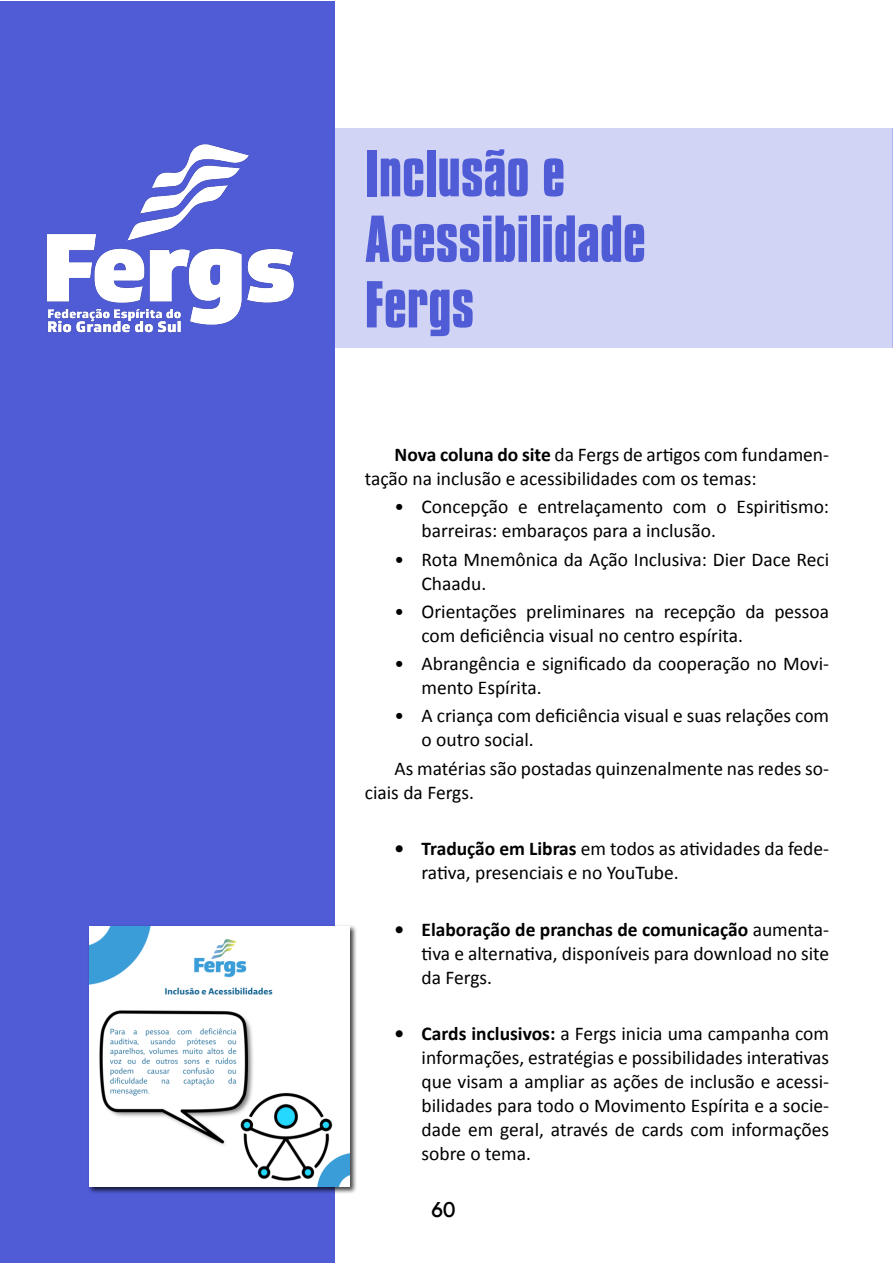
<style>
.page{position:relative;width:893px;height:1263px;background:#fff}
.page>*{position:absolute;margin:0;border:0;box-sizing:border-box;transform-origin:0 0}
.t1{font:700 57px "Compacta BT";color:#4f5cd6}
.t2{font:19.5px/24px "Calibri";color:#000}
.t3{font:500 19.5px "Albertus";color:#000}
.s1{font-weight:700}
</style>
<div class="page">
<div style="left:0;top:128px;width:893px;height:220px;background:#d1d4f4"></div>
<hr style="left:892px;top:128px;width:1px;height:220px;background:#4f5cd6">
<div style="left:0;top:2px;width:334px;height:1261px;background:#4f5cd6"></div>
<img style="left:46px;top:144px;width:248px;height:189px">
<div style="left:88px;top:924px;width:269px;height:270px;background:#000;opacity:.75"></div>
<img style="left:89px;top:926px;width:260px;height:260px">
<p class="t1" style="left:365px;top:139px;width:202px">Inclusão e</p>
<p class="t1" style="left:365px;top:204px;width:282px">Acessibilidade</p>
<p class="t1" style="left:365px;top:270px;width:111px">Fergs</p>
<p class="t2" style="left:365px;top:442px;width:466px;text-indent:30px"><span class="s1">Nova coluna do site</span> da Fergs de artigos com fundamen&shy;tação na inclusão e acessibilidades com os temas:</p>
<p class="t2" style="left:422px;top:494px;width:409px;text-indent:-27px">• Concepção e entrelaçamento com o Espiritismo: barreiras: embaraços para a inclusão.</p>
<p class="t2" style="left:422px;top:546px;width:409px;text-indent:-27px">• Rota Mnemônica da Ação Inclusiva: Dier Dace Reci<br>Chaadu.</p>
<p class="t2" style="left:422px;top:598px;width:409px;text-indent:-27px">• Orientações preliminares na recepção da pessoa com deficiência visual no centro espírita.</p>
<p class="t2" style="left:422px;top:651px;width:409px;text-indent:-27px">• Abrangência e significado da cooperação no Movi&shy;mento Espírita.</p>
<p class="t2" style="left:422px;top:703px;width:409px;text-indent:-27px">• A criança com deficiência visual e suas relações com o outro social.</p>
<p class="t2" style="left:365px;top:755px;width:466px;text-indent:30px">As matérias são postadas quinzenalmente nas redes so&shy;ciais da Fergs.</p>
<p class="t2" style="left:422px;top:836px;width:409px;text-indent:-27px"><span class="s1">• Tradução em Libras</span> em todos as atividades da fede&shy;rativa, presenciais e no YouTube.</p>
<p class="t2" style="left:422px;top:916px;width:409px;text-align:justify;text-indent:-27px"><span class="s1">• Elaboração de pranchas de comunicação</span> aumenta&shy;tiva e alternativa, disponíveis para download no site da Fergs.</p>
<p class="t2" style="left:422px;top:1021px;width:409px;text-align:justify;text-indent:-27px"><span class="s1">• Cards inclusivos:</span> a Fergs inicia uma campanha com informações, estratégias e possibilidades interativas que visam a ampliar as ações de inclusão e acessi&shy;bilidades para todo o Movimento Espírita e a socie&shy;dade em geral, através de cards com informações sobre o tema.</p>
<p class="t3" style="left:431px;top:1198px;width:26px">60</p>
</div>
